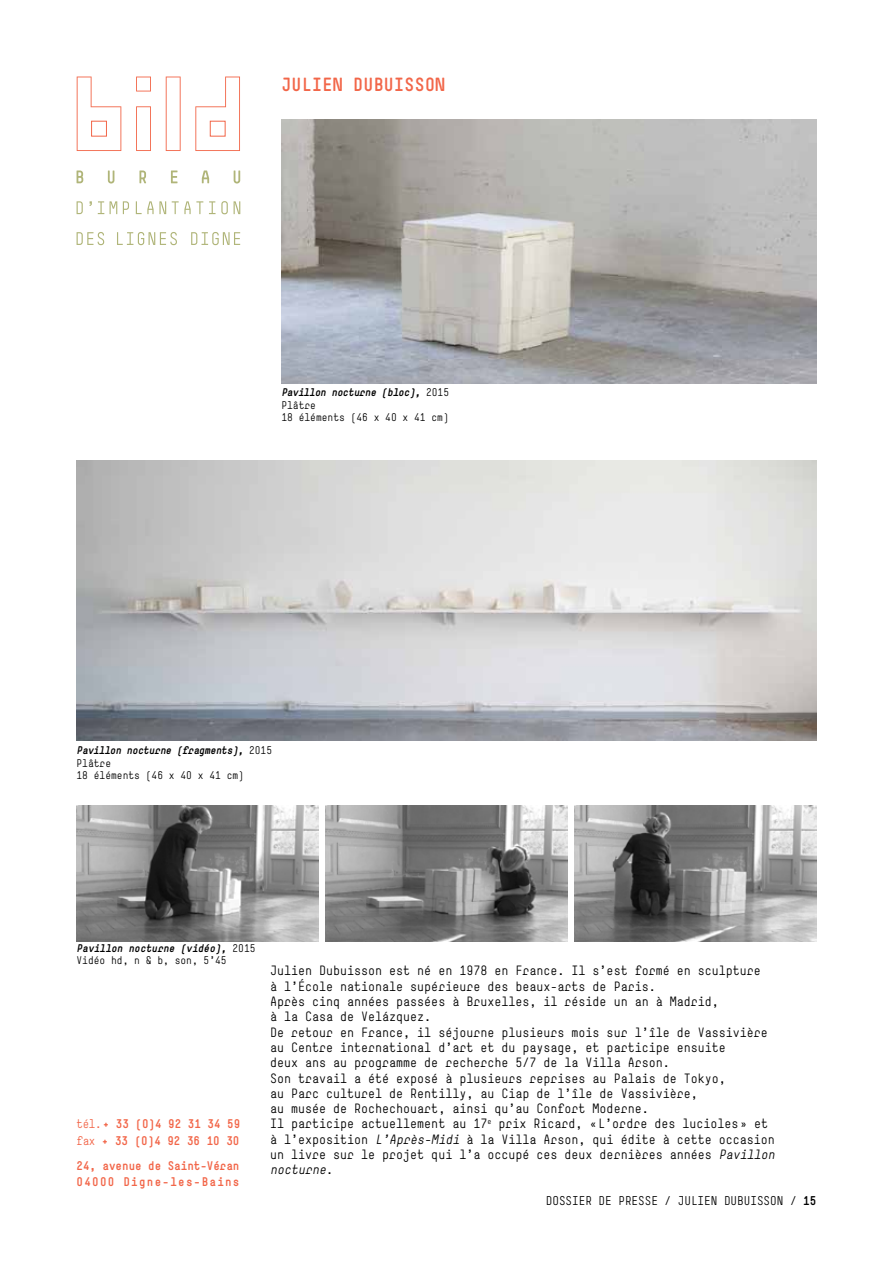
<style>
.page{position:relative;width:893px;height:1263px;background:#fff}
.page>*{position:absolute;margin:0;border:0;box-sizing:border-box;transform-origin:0 0}
.t1{font:700 18px "Simple";letter-spacing:.02em;color:#f26649}
.t2{font:12.75px/15.3px "Simple";color:#000}
.t3{font:12px "Simple";color:#000}
.t4{font:700 11.85px/16.5px "Simple";letter-spacing:.005em;color:#f26649}
.t5{font:10.5px/12.6px "Simple";color:#000}
.t6{font:italic 700 10.5px/12.6px "Simple";color:#000}
.s1{font-weight:700;font-style:italic}
.s2{font-weight:400;font-style:normal}
.s3{font-weight:400}
.s4{font-style:italic}
.s5{font-weight:700}
</style>
<div class="page">
<svg style="left:77px;top:170px;width:6px;height:13px"></svg>
<svg style="left:108px;top:170px;width:6px;height:13px"></svg>
<svg style="left:139px;top:170px;width:7px;height:13px"></svg>
<svg style="left:171px;top:170px;width:7px;height:13px"></svg>
<svg style="left:202px;top:170px;width:7px;height:13px"></svg>
<svg style="left:234px;top:170px;width:6px;height:13px"></svg>
<svg style="left:77px;top:201px;width:6px;height:13px"></svg>
<svg style="left:98px;top:201px;width:6px;height:13px"></svg>
<svg style="left:110px;top:201px;width:7px;height:13px"></svg>
<svg style="left:123px;top:201px;width:6px;height:13px"></svg>
<svg style="left:136px;top:201px;width:30px;height:13px"></svg>
<svg style="left:172px;top:201px;width:31px;height:13px"></svg>
<svg style="left:209px;top:201px;width:19px;height:13px"></svg>
<svg style="left:234px;top:201px;width:6px;height:13px"></svg>
<svg style="left:77px;top:232px;width:27px;height:13px"></svg>
<svg style="left:117px;top:232px;width:60px;height:13px"></svg>
<svg style="left:191px;top:232px;width:49px;height:13px"></svg>
<svg style="left:166px;top:77px;width:15px;height:74px"></svg>
<svg style="left:77px;top:77px;width:44px;height:74px"></svg>
<div style="left:91px;top:121px;width:16px;height:16px;border:1px solid #f26649"></div>
<svg style="left:136px;top:106px;width:15px;height:45px"></svg>
<svg style="left:136px;top:77px;width:15px;height:15px"></svg>
<svg style="left:195px;top:77px;width:45px;height:74px"></svg>
<div style="left:210px;top:121px;width:16px;height:16px;border:1px solid #f26649"></div>
<img style="left:281px;top:119px;width:535px;height:264px">
<img style="left:77px;top:460px;width:739px;height:281px">
<img style="left:77px;top:805px;width:242px;height:136px">
<img style="left:325px;top:805px;width:243px;height:136px">
<img style="left:574px;top:805px;width:242px;height:136px">
<h1 class="t1" style="left:281px;top:73px;width:124px">jULIEN DUBUISSO</h1>
<h1 class="t1" style="left:435px;top:73px;width:11px">N</h1>
<p class="t5" style="left:281px;top:386px;width:169px"><span class="s1">Pavillon nocturne (bloc),</span> 2 0 1 5<br>Plâtre<br>18 éléments (46 x 40 x 41 cm)</p>
<p class="t5" style="left:77px;top:744px;width:197px"><span class="s1">Pavillon nocturne (fragments),</span> 2 0 1 5<br>Plâtre<br>18 éléments (46 x 40 x 41 cm)</p>
<p class="t6" style="left:77px;top:941px;width:181px">Pavillon nocturne (vidéo), <span class="s2">2 0 1 5<br>Vidéo hd, n &amp; b, son, 5’45</span></p>
<p class="t4" style="left:77px;top:1116px;width:165px"><span class="s3">tél.</span>+ 33 (0)4 92 31 34 59 <span class="s3">fax</span> + 33 (0)4 92 36 10 30</p>
<p class="t4" style="left:77px;top:1157px;width:164px">24, avenue de Saint-Véran<br>04000 Digne-les-Bains</p>
<p class="t2" style="left:270px;top:963px;width:509px">Julien Dubuisson est né en 1978 en France. Il s’est formé en sculpture<br>à l’École nationale supérieure des beaux-arts de Paris.<br>A près cinq années passées à Bruxelles, il réside un an à Madrid,<br>à la Casa de Velázquez.<br>De retour en France, il séjourne plusieurs mois sur l’île de Vassivière au Centre international d’art et du paysage, et participe ensuite<br>deux ans au programme de recherche 5/7 de la Villa Arson.<br>Son travail a été exposé à plusieurs reprises au Palais de Tokyo,<br>au Parc culturel de Rentilly, au Ciap de l’île de Vassivière,<br>au musée de Rochechouart, ainsi qu’au Confort Moderne.<br>Il participe actuellement au 17<sup>e</sup> prix Ricard, « L ’ordre des lucioles» et à l’exposition <span class="s4">L’Après-Midi</span> à la Villa Arson, qui édite à cette occasion un livre sur le projet qui l’a occupé ces deux dernières années <span class="s4">Pavillon nocturne</span>.</p>
<p class="t3" style="left:546px;top:1193px;width:34px">DOSSIER</p>
<p class="t3" style="left:599px;top:1193px;width:219px">DE PRESSE / Julien dubuisson / <span class="s5">15</span></p>
</div>
